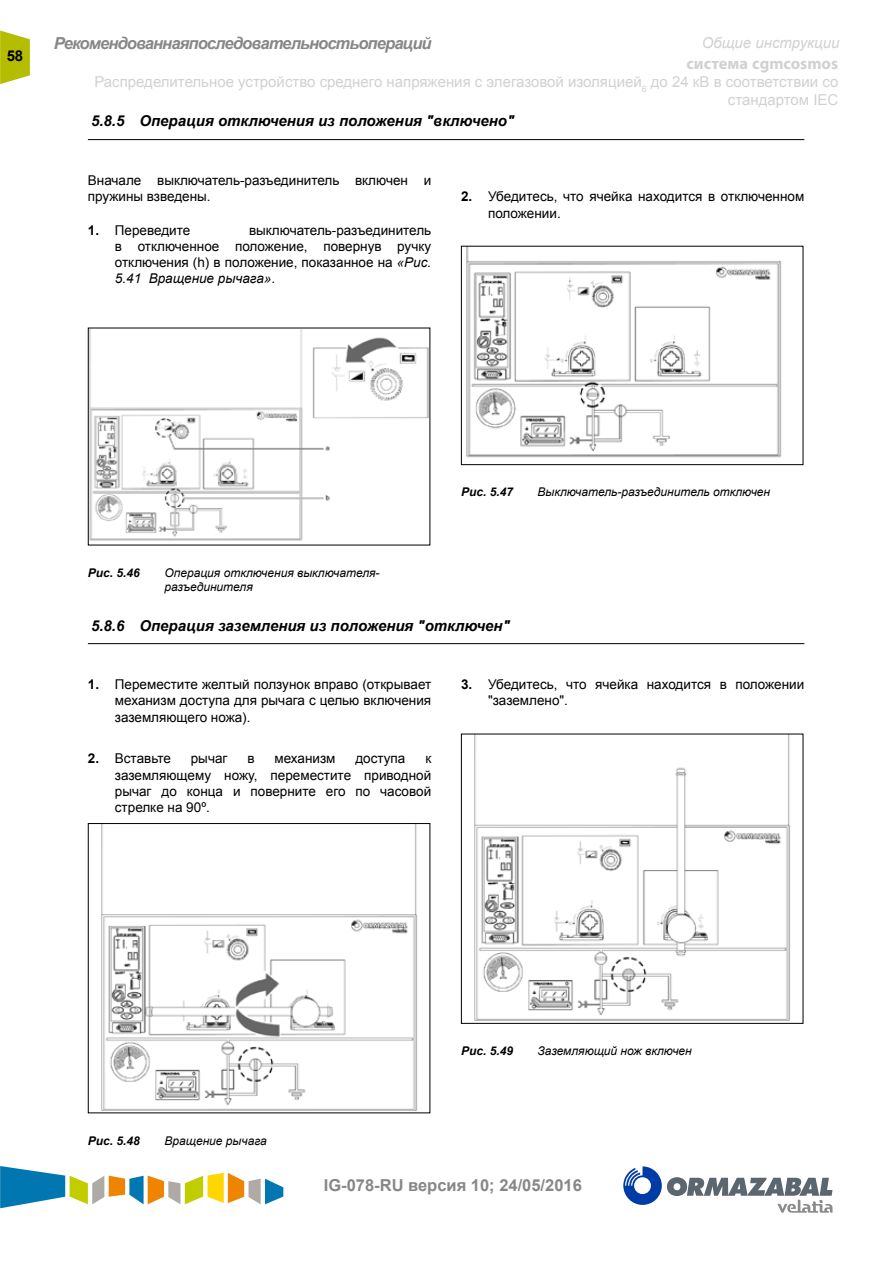
<style>
.page{position:relative;width:893px;height:1263px;background:#fff}
.page>*{position:absolute;margin:0;border:0;box-sizing:border-box;transform-origin:0 0}
.t1{font:italic 700 16.5px "Arial";letter-spacing:-.055em;color:#868789}
.t2{font:700 16.5px "Arial";color:#868789}
.t3{font:700 16.5px "Myriad Pro";color:#d0d1d2}
.t4{font:15px/18px "Arial";color:#d0d1d2;text-align:right}
.t5{font:italic 700 15px "Arial";color:#000}
.t6{font:italic 15px "Arial";color:#d0d1d2}
.t7{font:700 15px "Arial";color:#000}
.t8{font:13.5px/16.2px "Arial";color:#000}
.t9{font:italic 12px/14.4px "Arial";color:#000}
.t10{font:italic 700 12px "Arial";color:#000}
.s1{font-weight:700}
.s2{font-style:italic}
</style>
<div class="page">
<svg style="left:623px;top:1166px;width:209px;height:47px"></svg>
<svg style="left:0;top:31px;width:30px;height:53px;background:#c0c729"></svg>
<svg style="left:0;top:1166px;width:283px;height:42px"></svg>
<hr style="left:88px;top:139px;width:716px;height:1px;background:#000">
<img style="left:90px;top:330px;width:338px;height:211px">
<img style="left:466px;top:248px;width:316px;height:210px">
<div style="left:461px;top:246px;width:342px;height:219px;border:1px solid #000"></div>
<hr style="left:88px;top:643px;width:716px;height:1px;background:#000">
<img style="left:101px;top:825px;width:316px;height:285px">
<div style="left:88px;top:823px;width:342px;height:290px;border:1px solid #000"></div>
<img style="left:474px;top:736px;width:316px;height:285px">
<div style="left:461px;top:734px;width:342px;height:290px;border:1px solid #000"></div>
<p class="t7" style="left:7px;top:46px;width:18px">58</p>
<p class="t1" style="left:54px;top:32px;width:379px">Рекомендованная последовательность операций</p>
<p class="t6" style="left:702px;top:33px;width:139px">Общие инструкции</p>
<p class="t3" style="left:687px;top:53px;width:153px">система cgmcosmos</p>
<p class="t4" style="left:94px;top:73px;width:745px">Распределительное устройство среднего напряжения с элегазовой изоляцией<sub>6</sub> до 24 кВ в соответствии со стандартом IEC</p>
<p class="t5" style="left:91px;top:111px;width:424px">5.8.5 Операция отключения из положения "включено"</p>
<p class="t8" style="left:88px;top:172px;width:345px">Вначале выключатель-разъединитель включен и пружины взведены.</p>
<p class="t8" style="left:88px;top:222px;width:104px"><span class="s1">1.</span> Переведите</p>
<p class="t8" style="left:115px;top:222px;width:318px;text-align:justify;text-indent:134px">выключатель-разъединитель в отключенное положение, повернув ручку отключения (h) в положение, показанное на <span class="s2">«Рис.<br>5.41 Вращение рычага»</span>.</p>
<p class="t8" style="left:488px;top:189px;width:318px;text-indent:-27px"><span class="s1">2.</span> Убедитесь, что ячейка находится в отключенном положении.</p>
<p class="t10" style="left:88px;top:565px;width:54px">Рис. 5.46</p>
<p class="t9" style="left:164px;top:566px;width:217px">Операция отключения выключателя&shy;разъединителя</p>
<p class="t10" style="left:461px;top:484px;width:54px">Рис. 5.47</p>
<p class="t9" style="left:538px;top:485px;width:234px">Выключатель-разъединитель отключен</p>
<p class="t5" style="left:91px;top:615px;width:420px">5.8.6 Операция заземления из положения "отключен"</p>
<p class="t8" style="left:115px;top:676px;width:318px;text-align:justify;text-indent:-27px"><span class="s1">1.</span> Переместите желтый ползунок вправо (открывает механизм доступа для рычага с целью включения заземляющего ножа).</p>
<p class="t8" style="left:88px;top:751px;width:84px"><span class="s1">2.</span> Вставьте</p>
<p class="t8" style="left:191px;top:751px;width:38px">рычаг</p>
<p class="t8" style="left:247px;top:751px;width:9px">в</p>
<p class="t8" style="left:274px;top:751px;width:63px">механизм</p>
<p class="t8" style="left:355px;top:751px;width:52px">доступа</p>
<p class="t8" style="left:115px;top:751px;width:318px;text-align:justify;text-indent:310px">к заземляющему ножу, переместите приводной рычаг до конца и поверните его по часовой стрелке на 90º.</p>
<p class="t8" style="left:488px;top:676px;width:318px;text-indent:-27px"><span class="s1">3.</span> Убедитесь, что ячейка находится в положении "заземлено".</p>
<p class="t10" style="left:88px;top:1132px;width:54px">Рис. 5.48</p>
<p class="t9" style="left:164px;top:1133px;width:104px">Вращение рычага</p>
<p class="t10" style="left:461px;top:1043px;width:54px">Рис. 5.49</p>
<p class="t9" style="left:538px;top:1044px;width:156px">Заземляющий нож включен</p>
<p class="t2" style="left:324px;top:1174px;width:260px">IG-078-RU версия 10; 24/05/2016</p>
</div>
